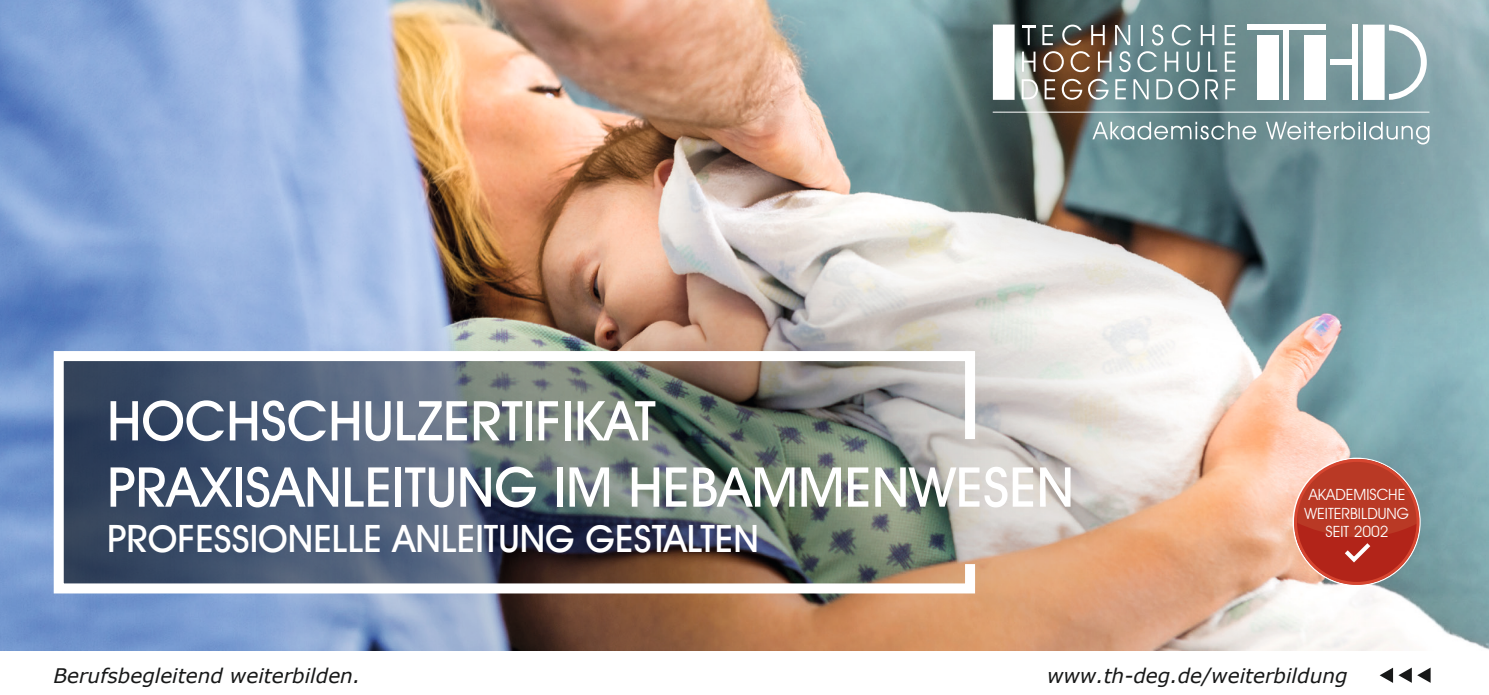
<style>
.page{position:relative;width:1489px;height:695px;background:#fff}
.page>*{position:absolute;margin:0;border:0;box-sizing:border-box;transform-origin:0 0}
.t1{font:55.25px "Avant Garde Md BT Medium";color:#fff}
.t2{font:37.5px "Avant Garde Md BT Medium";color:#fff}
.t3{font:italic 20px "Verdana";color:#171818}
.t4{font:15.5px/18.5px "Avant Garde IT Cby BT";color:#fff;text-align:center}
</style>
<div class="page">
<img style="left:0;top:0;width:1488px;height:650px">
<svg style="left:1398px;top:667px;width:32px;height:15px"></svg>
<svg style="left:1379px;top:668px;width:13px;height:14px"></svg>
<img style="left:180px;top:201px;width:1143px;height:449px">
<img style="left:858px;top:0;width:630px;height:393px">
<img style="left:49px;top:346px;width:931px;height:252px">
<svg style="left:1224px;top:25px;width:10px;height:20px"></svg>
<svg style="left:1021px;top:25px;width:14px;height:20px"></svg>
<div style="left:1303px;top:35px;width:22px;height:65px;background:#fff"></div>
<div style="left:1257px;top:35px;width:21px;height:65px;background:#fff"></div>
<div style="left:1351px;top:25px;width:6px;height:75px;background:#fff"></div>
<div style="left:1362px;top:25px;width:22px;height:75px;background:#fff"></div>
<div style="left:992px;top:25px;width:22px;height:75px;background:#fff"></div>
<svg style="left:1388px;top:25px;width:38px;height:75px"></svg>
<div style="left:1246px;top:25px;width:79px;height:5px;background:#fff"></div>
<div style="left:1283px;top:30px;width:5px;height:70px;background:#fff"></div>
<div style="left:1330px;top:59px;width:21px;height:6px;background:#fff"></div>
<svg style="left:1021px;top:52px;width:14px;height:20px"></svg>
<svg style="left:1042px;top:25px;width:88px;height:47px;background:#7c6e60"></svg>
<svg style="left:1137px;top:25px;width:80px;height:47px;background:#7b979a"></svg>
<svg style="left:1224px;top:52px;width:11px;height:20px"></svg>
<svg style="left:1021px;top:79px;width:16px;height:20px"></svg>
<svg style="left:1044px;top:79px;width:10px;height:20px"></svg>
<svg style="left:1061px;top:79px;width:47px;height:21px"></svg>
<svg style="left:1115px;top:79px;width:10px;height:20px"></svg>
<svg style="left:1133px;top:79px;width:15px;height:20px"></svg>
<svg style="left:1156px;top:79px;width:16px;height:20px"></svg>
<svg style="left:1178px;top:79px;width:20px;height:21px"></svg>
<svg style="left:1205px;top:79px;width:12px;height:20px"></svg>
<svg style="left:1225px;top:79px;width:10px;height:20px"></svg>
<hr style="left:992px;top:112px;width:437px;height:1px;background:#fff">
<svg style="left:1092px;top:122px;width:164px;height:18px;background:#88a2a5"></svg>
<svg style="left:1265px;top:122px;width:164px;height:22px;background:#92acb0"></svg>
<svg style="left:1293px;top:465px;width:125px;height:120px"></svg>
<svg style="left:1297px;top:459px;width:120px;height:105px;background:#b94838"></svg>
<div style="left:1293px;top:459px;width:126px;height:125px;border:3px solid #d64630;border-radius:50%"></div>
<p class="t1" style="left:107px;top:387px;width:550px">HOCHSCHULZERTIFIKAT</p>
<p class="t1" style="left:107px;top:453px;width:968px">PRAXISANLEITUNG IM HEBAMMENWESEN</p>
<p class="t2" style="left:107px;top:515px;width:653px">PROFESSIONELLE ANLEITUNG GESTALTEN</p>
<p class="t4" style="left:1304px;top:485px;width:106px">AKADEMISCHE<br>WEITERBILDUNG<br>SEIT 2002</p>
<p class="t3" style="left:53px;top:661px;width:308px">Berufsbegleitend weiterbilden.</p>
<p class="t3" style="left:1047px;top:661px;width:302px">www.th-deg.de/weiterbildung</p>
</div>
